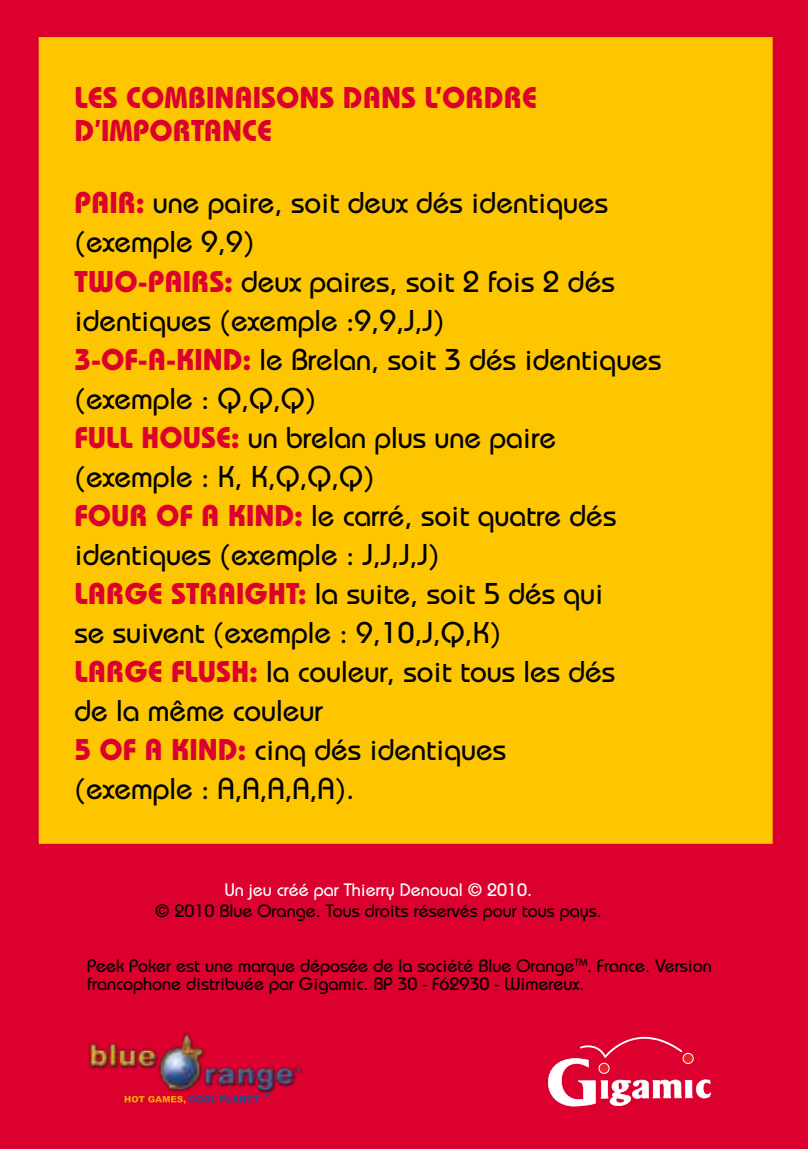
<style>
.page{position:relative;width:808px;height:1149px;background:#fff}
.page>*{position:absolute;margin:0;border:0;box-sizing:border-box;transform-origin:0 0}
.t1{font:500 30px/39px "Bauhaus";color:#000}
.t2{font:700 30px "Bauhaus";color:#dc002e}
.t3{font:500 18px/18px "Bauhaus";color:#000}
.t4{font:500 18px "Bauhaus";color:#fff}
.s1{font-weight:700;color:#dc002e}
</style>
<div class="page">
<div style="left:0;top:0;width:808px;height:1148px;background:#dc002e"></div>
<img style="left:88px;top:1032px;width:215px;height:72px">
<svg style="left:548px;top:1036px;width:163px;height:70px"></svg>
<div style="left:36px;top:34px;width:740px;height:812px;background:#fdc600;border:3px solid #dc002e"></div>
<p class="t2" style="left:74px;top:79px;width:15px">LES</p>
<p class="t2" style="left:126px;top:79px;width:97px">COMBINAISONS</p>
<p class="t2" style="left:343px;top:79px;width:19px">DANS</p>
<p class="t2" style="left:424px;top:79px;width:38px">L’ORDRE</p>
<p class="t2" style="left:74px;top:112px;width:77px">D’IMPORTANCE</p>
<p class="t1" style="left:74px;top:183px;width:588px"><span class="s1">PAIR:</span> une paire, soit deux dés identiques (exemple 9,9)<br><span class="s1">TWO-PAIRS:</span> deux paires, soit 2 fois 2 dés identiques (exemple :9,9,J,J)<br><span class="s1">3-OF-A-KIND:</span> le Brelan, soit 3 dés identiques (exemple : Q,Q,Q)<br><span class="s1">FULL HOUSE:</span> un brelan plus une paire (exemple : K, K,Q,Q,Q)<br><span class="s1">FOUR OF A KIND:</span> le carré, soit quatre dés identiques (exemple : J,J,J,J)<br><span class="s1">LARGE STRAIGHT:</span> la suite, soit 5 dés qui<br>se suivent (exemple : 9,10,J,Q,K)<br><span class="s1">LARGE FLUSH:</span> la couleur, soit tous les dés<br>de la même couleur<br><span class="s1">5 OF A KIND:</span> cinq dés identiques<br>(exemple : A,A,A,A,A).</p>
<p class="t4" style="left:225px;top:879px;width:309px">Un jeu créé par Thierry Denoual © 2010.</p>
<p class="t3" style="left:155px;top:901px;width:448px">© 2010 Blue Orange. Tous droits réservés pour tous pays.</p>
<p class="t3" style="left:87px;top:956px;width:626px">Peek Poker est une marque déposée de la société Blue Orange<sup>TM</sup>. France. Version francophone distribuée par Gigamic. BP 30 - F62930 - Wimereux.</p>
</div>
